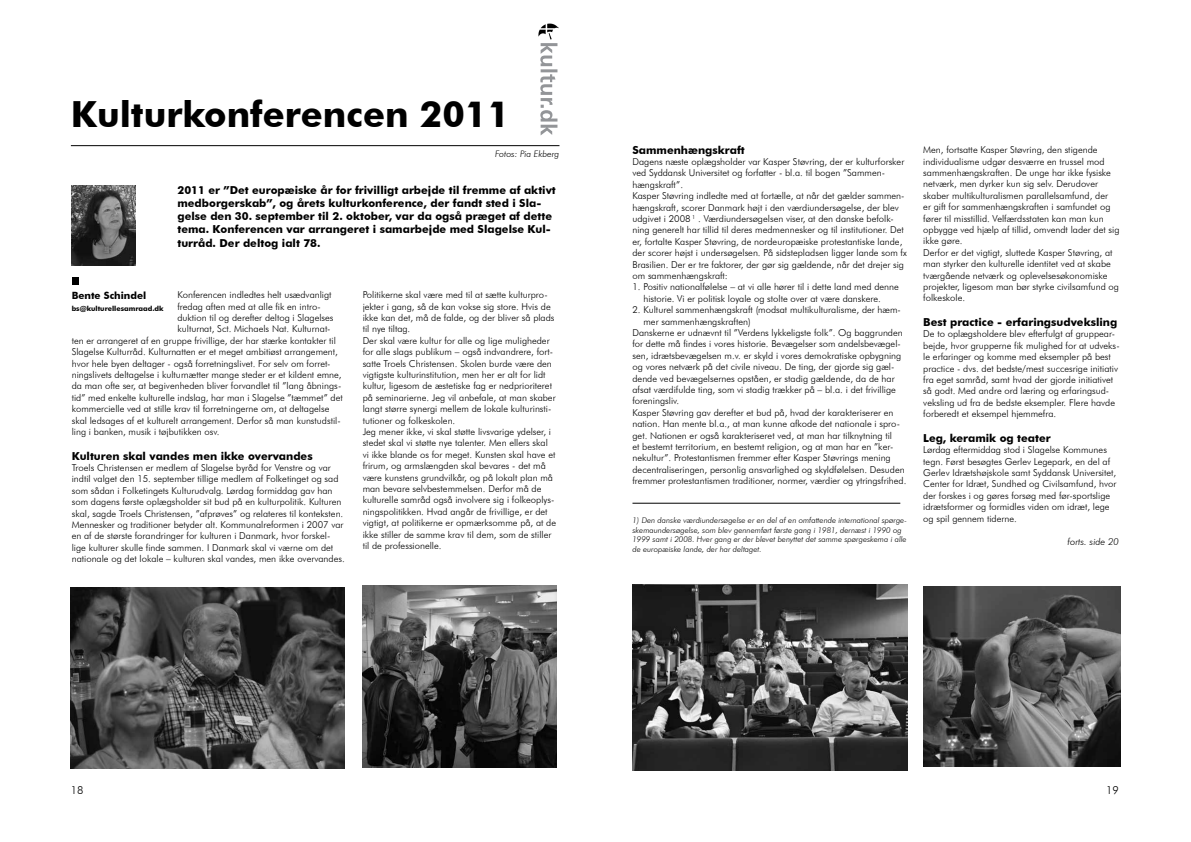
<style>
.page{position:relative;width:1191px;height:842px;background:#fff}
.page>*{position:absolute;margin:0;border:0;box-sizing:border-box;transform-origin:0 0}
.t1{font:700 36px "Futura BT";color:#000}
.t2{font:700 11px/13.2px "Futura BT";color:#000}
.t3{font:300 11px "Futura BT";color:#000}
.t4{font:700 10px "Futura BT";color:#000}
.t5{font:300 9.5px/11.4px "Futura BT";color:#000}
.t6{font:italic 300 9.5px "Futura BT";color:#000}
.t7{font:italic 300 9px "Futura BT";color:#000}
.t8{font:italic 300 8px/9.6px "Futura BT";color:#000}
.t9{font:700 7px "Futura BT";color:#000}
</style>
<div class="page">
<hr style="left:71px;top:145px;width:488px;height:1px;background:#000">
<img style="left:539px;top:24px;width:20px;height:16px">
<svg style="left:540px;top:43px;width:17px;height:92px"></svg>
<div style="left:72px;top:277px;width:6px;height:8px;background:#000"></div>
<img style="left:72px;top:185px;width:63px;height:81px">
<img style="left:70px;top:587px;width:275px;height:182px">
<img style="left:923px;top:586px;width:197px;height:180px">
<img style="left:632px;top:584px;width:275px;height:186px">
<img style="left:363px;top:586px;width:194px;height:181px">
<hr style="left:632px;top:503px;width:268px;height:1px;background:#000">
<h1 class="t1" style="left:71px;top:92px;width:440px">Kulturkonferencen 2011</h1>
<p class="t7" style="left:495px;top:148px;width:66px">Fotos: Pia Ekberg</p>
<p class="t2" style="left:177px;top:183px;width:380px">2011 er ”Det europæiske år for frivilligt arbejde til fremme af aktivt medborgerskab”, og årets kulturkonference, der fandt sted i Sla&shy;gelse den 30. september til 2. oktober, var da også præget af dette tema. Konferencen var arrangeret i samarbejde med Slagelse Kul&shy;turråd. Der deltog ialt 78.</p>
<p class="t5" style="left:177px;top:289px;width:156px">Konferencen indledtes helt usædvanligt</p>
<p class="t5" style="left:177px;top:300px;width:145px">fredag aften med at alle fik en intro-</p>
<p class="t5" style="left:177px;top:312px;width:158px">duktion til og derefter deltog i Slagelses</p>
<p class="t5" style="left:177px;top:323px;width:154px">kulturnat, Sct. Michaels Nat. Kulturnat-</p>
<p class="t5" style="left:72px;top:335px;width:266px">ten er arrangeret af en gruppe frivillige, der har stærke kontakter til</p>
<p class="t5" style="left:72px;top:346px;width:268px">Slagelse Kulturråd. Kulturnatten er et meget ambitiøst arrangement,</p>
<p class="t5" style="left:72px;top:357px;width:260px">hvor hele byen deltager - også forretningslivet. For selv om forret-</p>
<p class="t5" style="left:72px;top:369px;width:271px">ningslivets deltagelse i kulturnætter mange steder er et kildent emne,</p>
<p class="t5" style="left:72px;top:380px;width:271px">da man ofte ser, at begivenheden bliver forvandlet til ”lang åbnings-</p>
<p class="t5" style="left:72px;top:392px;width:273px">tid” med enkelte kulturelle indslag, har man i Slagelse ”tæmmet” det</p>
<p class="t5" style="left:72px;top:403px;width:259px">kommercielle ved at stille krav til forretningerne om, at deltagelse</p>
<p class="t5" style="left:72px;top:414px;width:270px">skal ledsages af et kulturelt arrangement. Derfor så man kunstudstil-</p>
<p class="t5" style="left:72px;top:426px;width:149px">ling i banken, musik i tøjbutikken osv.</p>
<p class="t2" style="left:72px;top:449px;width:242px">Kulturen skal vandes men ikke overvandes</p>
<p class="t5" style="left:72px;top:462px;width:274px">Troels Christensen er medlem af Slagelse byråd for Venstre og var indtil valget den 15. september tillige medlem af Folketinget og sad som sådan i Folketingets Kulturudvalg. Lørdag formiddag gav han som dagens første oplægsholder sit bud på en kulturpolitik. Kulturen skal, sagde Troels Christensen, ”afprøves” og relateres til konteksten.<br>Mennesker og traditioner betyder alt. Kommunalreformen i 2007 var en af de største forandringer for kulturen i Danmark, hvor forskel&shy;lige kulturer skulle finde sammen. I Danmark skal vi værne om det nationale og det lokale – kulturen skal vandes, men ikke overvandes.</p>
<p class="t4" style="left:72px;top:290px;width:76px">Bente Schindel</p>
<p class="t9" style="left:72px;top:305px;width:93px">bs@kulturellesamraad.dk</p>
<p class="t5" style="left:363px;top:289px;width:195px">Politikerne skal være med til at sætte kulturpro&shy;jekter i gang, så de kan vokse sig store. Hvis de ikke kan det, må de falde, og der bliver så plads til nye tiltag.<br>Der skal være kultur for alle og lige muligheder for alle slags publikum – også indvandrere, fort&shy;satte Troels Christensen. Skolen burde være den vigtigste kulturinstitution, men her er alt for lidt kultur, ligesom de æstetiske fag er nedprioriteret på seminarierne. Jeg vil anbefale, at man skaber langt større synergi mellem de lokale kulturinsti&shy;tutioner og folkeskolen.<br>Jeg mener ikke, vi skal støtte livsvarige ydelser, i stedet skal vi støtte nye talenter. Men ellers skal vi ikke blande os for meget. Kunsten skal have et frirum, og armslængden skal bevares - det må være kunstens grundvilkår, og på lokalt plan må man bevare selvbestemmelsen. Derfor må de kulturelle samråd også involvere sig i folkeoplys&shy;ningspolitikken. Hvad angår de frivillige, er det vigtigt, at politikerne er opmærksomme på, at de ikke stiller de samme krav til dem, som de stiller til de professionelle.</p>
<p class="t2" style="left:632px;top:143px;width:114px">Sammenhængskraft</p>
<p class="t5" style="left:632px;top:156px;width:276px">Dagens næste oplægsholder var Kasper Støvring, der er kulturforsker ved Syddansk Universitet og forfatter - bl.a. til bogen ”Sammen&shy;hængskraft”.<br>Kasper Støvring indledte med at fortælle, at når det gælder sammen&shy;hængskraft, scorer Danmark højt i den værdiundersøgelse, der blev udgivet i 2008 <sup>1</sup> . Værdiundersøgelsen viser, at den danske befolk&shy;ning generelt har tillid til deres medmennesker og til institutioner. Det er, fortalte Kasper Støvring, de nordeuropæiske protestantiske lande, der scorer højst i undersøgelsen. På sidstepladsen ligger lande som fx Brasilien. Der er tre faktorer, der gør sig gældende, når det drejer sig om sammenhængskraft:</p>
<p class="t5" style="left:643px;top:281px;width:257px;text-indent:-11px">1. Positiv nationalfølelse – at vi alle hører til i dette land med denne historie. Vi er politisk loyale og stolte over at være danskere.</p>
<p class="t5" style="left:632px;top:304px;width:270px">2. Kulturel sammenhængskraft (modsat multikulturalisme, der hæm-</p>
<p class="t5" style="left:643px;top:315px;width:109px">mer sammenhængskraften)</p>
<p class="t5" style="left:632px;top:327px;width:272px">Danskerne er udnævnt til ”Verdens lykkeligste folk”. Og baggrunden</p>
<p class="t5" style="left:632px;top:338px;width:270px">for dette må findes i vores historie. Bevægelser som andelsbevægel-</p>
<p class="t5" style="left:632px;top:350px;width:270px">sen, idrætsbevægelsen m.v. er skyld i vores demokratiske opbygning</p>
<p class="t5" style="left:632px;top:361px;width:263px">og vores netværk på det civile niveau. De ting, der gjorde sig gæl-</p>
<p class="t5" style="left:632px;top:372px;width:264px">dende ved bevægelsernes opståen, er stadig gældende, da de har</p>
<p class="t5" style="left:632px;top:384px;width:265px">afsat værdifulde ting, som vi stadig trækker på – bl.a. i det frivillige</p>
<p class="t5" style="left:632px;top:395px;width:48px">foreningsliv.</p>
<p class="t5" style="left:632px;top:407px;width:262px">Kasper Støvring gav derefter et bud på, hvad der karakteriserer en</p>
<p class="t5" style="left:632px;top:418px;width:269px">nation. Han mente bl.a., at man kunne afkode det nationale i spro-</p>
<p class="t5" style="left:632px;top:429px;width:261px">get. Nationen er også karakteriseret ved, at man har tilknytning til</p>
<p class="t5" style="left:632px;top:441px;width:262px">et bestemt territorium, en bestemt religion, og at man har en ”ker-</p>
<p class="t5" style="left:632px;top:452px;width:260px">nekultur”. Protestantismen fremmer efter Kasper Støvrings mening</p>
<p class="t5" style="left:632px;top:464px;width:274px">decentraliseringen, personlig ansvarlighed og skyldfølelsen. Desuden</p>
<p class="t5" style="left:632px;top:475px;width:275px">fremmer protestantismen traditioner, normer, værdier og ytringsfrihed.</p>
<p class="t8" style="left:632px;top:515px;width:276px">1) Den danske værdiundersøgelse er en del af en omfattende international spørge&shy;skemaundersøgelse, som blev gennemført første gang i 1981, dernæst i 1990 og 1999 samt i 2008. Hver gang er der blevet benyttet det samme spørgeskema i alle de europæiske lande, der har deltaget.</p>
<p class="t5" style="left:923px;top:144px;width:198px">Men, fortsatte Kasper Støvring, den stigende individualisme udgør desværre en trussel mod sammenhængskraften. De unge har ikke fysiske netværk, men dyrker kun sig selv. Derudover skaber multikulturalismen parallelsamfund, der<br>er gift for sammenhængskraften i samfundet og fører til misstillid. Velfærdsstaten kan man kun opbygge ved hjælp af tillid, omvendt lader det sig ikke gøre.<br>Derfor er det vigtigt, sluttede Kasper Støvring, at man styrker den kulturelle identitet ved at skabe tværgående netværk og oplevelsesøkonomiske projekter, ligesom man bør styrke civilsamfund og folkeskole.</p>
<p class="t2" style="left:923px;top:315px;width:196px">Best practice - erfaringsudveksling</p>
<p class="t5" style="left:923px;top:328px;width:198px">De to oplægsholdere blev efterfulgt af gruppear&shy;bejde, hvor grupperne fik mulighed for at udveks&shy;le erfaringer og komme med eksempler på best practice - dvs. det bedste/mest succesrige initiativ fra eget samråd, samt hvad der gjorde initiativet så godt. Med andre ord læring og erfaringsud&shy;veksling ud fra de bedste eksempler. Flere havde forberedt et eksempel hjemmefra.</p>
<p class="t2" style="left:923px;top:431px;width:129px">Leg, keramik og teater</p>
<p class="t5" style="left:923px;top:444px;width:195px">Lørdag eftermiddag stod i Slagelse Kommunes tegn. Først besøgtes Gerlev Legepark, en del af Gerlev Idrætshøjskole samt Syddansk Universitet, Center for Idræt, Sundhed og Civilsamfund, hvor der forskes i og gøres forsøg med før-sportslige idrætsformer og formidles viden om idræt, lege og spil gennem tiderne.</p>
<p class="t6" style="left:1067px;top:536px;width:53px">forts. side 20</p>
<p class="t3" style="left:71px;top:783px;width:14px">18</p>
<p class="t3" style="left:1106px;top:783px;width:14px">19</p>
</div>
